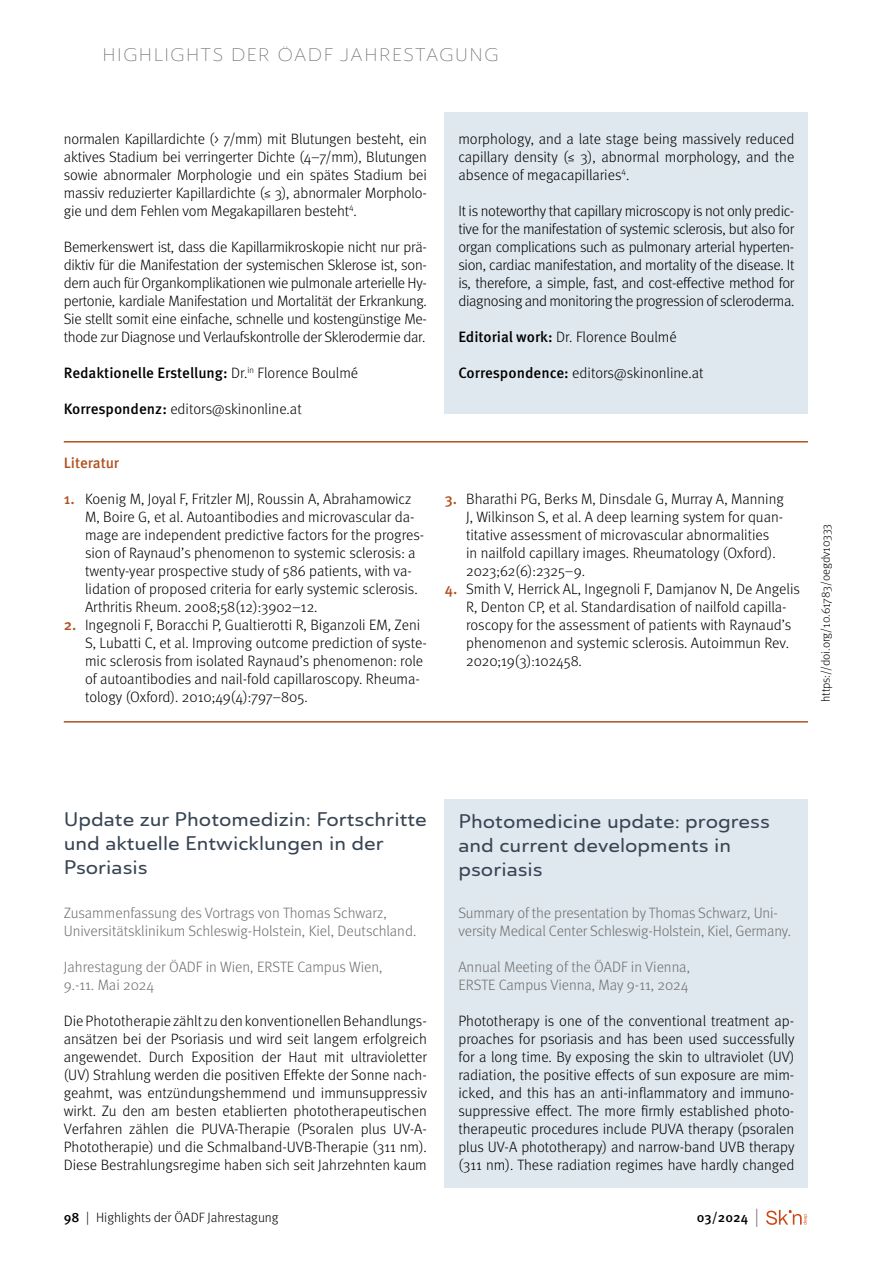
<style>
.page{position:relative;width:893px;height:1263px;background:#fff}
.page>*{position:absolute;margin:0;border:0;box-sizing:border-box;transform-origin:0 0}
.Beitragstitel{font:500 expanded 19.5px/24px "Ainslie Sans";color:#384553}
.Beitragstitel_ENG{font:500 expanded 19.5px/24px "Ainslie Sans";color:#384553}
.t1{font:300 expanded 18px "Ainslie Sans";letter-spacing:.05em;color:#706f6f}
.Text{font:300 15px/18px "Meta Pro";color:#000}
.Text_ENG{font:300 15px/18px "Meta Pro";letter-spacing:-.005em;color:#000;text-align:justify}
.Trailer_ENG{font:300 15px/18px "Meta Pro";letter-spacing:-.01em;color:#706f6f}
.Trailer{font:300 15px/18px "Meta Pro";color:#706f6f}
.Text-2{font:500 15px "Meta Pro";color:#000}
.Literatur_Überschrift{font:500 15px "Meta Pro";letter-spacing:-.005em;color:#af521f}
.t2{font:300 13.5px "Meta Pro";color:#000}
.t3{font:500 13.5px "Meta Pro";color:#000}
.t4{font:300 12px "Meta Pro";color:#000}
.s1{font-weight:300}
.s2{font-weight:500}
.s3{font-weight:500;color:#af521f}
.s4{font-weight:300;font-size:18.9px;color:#706f6f}
</style>
<div class="page">
<svg style="left:766px;top:1210px;width:41px;height:15px"></svg>
<div style="left:445px;top:799px;width:363px;height:389px;background:#dfe8ef"></div>
<div style="left:445px;top:113px;width:363px;height:301px;background:#dfe8ef"></div>
<hr style="left:64px;top:441px;width:744px;height:1px;background:#af521f">
<hr style="left:64px;top:721px;width:744px;height:1px;background:#af521f">
<p class="t1" style="left:102px;top:44px;width:353px">HIGH LIGHTS DER ÖADF JAH RESTAGUNG</p>
<p class="Text" style="left:64px;top:129px;width:365px;text-align:justify">normalen Kapillardichte (&gt; 7/mm) mit Blutungen besteht, ein aktives Stadium bei verringerter Dichte (4–7/mm), Blutungen sowie abnormaler Morphologie und ein spätes Stadium bei massiv reduzierter Kapillardichte (≤ 3), abnormaler Morpholo&shy;gie und dem Fehlen vom Megakapillaren besteht<sup>4</sup>.</p>
<p class="Text" style="left:64px;top:237px;width:365px;text-align:justify">Bemerkenswert ist, dass die Kapillarmikroskopie nicht nur prä&shy;diktiv für die Manifestation der systemischen Sklerose ist, son&shy;dern auch für Organkomplikationen wie pulmonale arterielle Hy&shy;pertonie, kardiale Manifestation und Mortalität der Erkrankung.<br>Sie stellt somit eine einfache, schnelle und kostengünstige Me&shy;thode zur Diagnose und Verlaufskontrolle der Sklerodermie dar.</p>
<p class="Text-2" style="left:64px;top:361px;width:296px">Redaktionelle Erstellung: <span class="s1">Dr.</span><sup>in</sup> <span class="s1">Florence Boulmé</span></p>
<p class="Text" style="left:64px;top:399px;width:239px"><span class="s2">Korrespondenz:</span> editors@skinonline.at</p>
<p class="Literatur_Überschrift" style="left:64px;top:451px;width:57px">Literatur</p>
<p class="Text" style="left:85px;top:489px;width:341px;text-indent:-21px"><span class="s3">1.</span> Koenig M, Joyal F, Fritzler MJ, Roussin A, Abrahamowicz M, Boire G, et al. Autoantibodies and microvascular da&shy;mage are independent predictive factors for the progres&shy;sion of Raynaud’s phenomenon to systemic sclerosis: a twenty-year prospective study of 586 patients, with va&shy;lidation of proposed criteria for early systemic sclerosis.<br>Arthritis Rheum. 2008;58(12):3902–12.</p>
<p class="Text" style="left:85px;top:615px;width:343px;text-indent:-21px"><span class="s3">2.</span> Ingegnoli F, Boracchi P, Gualtierotti R, Biganzoli EM, Zeni S, Lubatti C, et al. Improving outcome prediction of syste&shy;mic sclerosis from isolated Raynaud’s phenomenon: role of autoantibodies and nail-fold capillaroscopy. Rheuma&shy;tology (Oxford). 2010;49(4):797–805.</p>
<p class="Text_ENG" style="left:458px;top:129px;width:338px">morphology, and a late stage being massively reduced capillary density (≤ 3), abnormal morphology, and the absence of megacapillaries<sup>4</sup>.</p>
<p class="Text_ENG" style="left:458px;top:201px;width:338px">It is noteworthy that capillary microscopy is not only predic&shy;tive for the manifestation of systemic sclerosis, but also for organ complications such as pulmonary arterial hyperten&shy;sion, cardiac manifestation, and mortality of the disease. It is, therefore, a simple, fast, and cost-effective method for diagnosing and monitoring the progression of scleroderma.</p>
<p class="Text_ENG" style="left:458px;top:327px;width:220px"><span class="s2">Editorial work:</span> Dr. Florence Boulmé</p>
<p class="Text_ENG" style="left:458px;top:363px;width:247px"><span class="s2">Correspondence:</span> editors@skinonline.at</p>
<p class="Text" style="left:466px;top:489px;width:319px;text-indent:-21px"><span class="s3">3.</span> Bharathi PG, Berks M, Dinsdale G, Murray A, Manning J, Wilkinson S, et al. A deep learning system for quan&shy;titative assessment of microvascular abnormalities in nailfold capillary images. Rheumatology (Oxford).<br>2023;62(6):2325–9.</p>
<p class="Text" style="left:466px;top:579px;width:335px;text-indent:-21px"><span class="s3">4.</span> Smith V, Herrick AL, Ingegnoli F, Damjanov N, De Angelis R, Denton CP, et al. Standardisation of nailfold capilla&shy;roscopy for the assessment of patients with Raynaud’s phenomenon and systemic sclerosis. Autoimmun Rev.<br>2020;19(3):102458.</p>
<p class="t4" style="left:817px;top:702px;width:180px;rotate:-90deg">https://doi.org/10.61783/oegdv10333</p>
<p class="Beitragstitel" style="left:64px;top:808px;width:365px">Update zur Photomedizin: Fortschritte und aktuelle Entwicklungen in der<br>Psoriasis</p>
<p class="Trailer" style="left:64px;top:903px;width:354px">Zusammenfassung des Vortrags von Thomas Schwarz,<br>Universitätsklinikum Schleswig-Holstein, Kiel, Deutschland.</p>
<p class="Trailer" style="left:64px;top:957px;width:320px">Jahrestagung der ÖADF in Wien, ERSTE Campus Wien,<br>9.-11. Mai 2024</p>
<p class="Text" style="left:64px;top:1011px;width:365px;text-align:justify">Die Phototherapie zählt zu den konventionellen Behandlungs&shy;ansätzen bei der Psoriasis und wird seit langem erfolgreich angewendet. Durch Exposition der Haut mit ultravioletter (UV) Strahlung werden die positiven Effekte der Sonne nach&shy;geahmt, was entzündungshemmend und immunsuppressiv wirkt. Zu den am besten etablierten phototherapeutischen Verfahren zählen die PUVA-Therapie (Psoralen plus UV-A-Phototherapie) und die Schmalband-UVB-Therapie (311 nm).<br>Diese Bestrahlungsregime haben sich seit Jahrzehnten kaum</p>
<p class="t2" style="left:64px;top:1208px;width:216px"><span class="s2">98</span> | Highlights der ÖADF Jahrestagung</p>
<p class="Beitragstitel_ENG" style="left:458px;top:809px;width:313px">Photomedicine update: progress and current developments in psoriasis</p>
<p class="Trailer_ENG" style="left:458px;top:903px;width:334px">Summary of the presentation by Thomas Schwarz, Uni&shy;versity Medical Center Schleswig-Holstein, Kiel, Germany.</p>
<p class="Trailer_ENG" style="left:458px;top:957px;width:233px">Annual Meeting of the ÖADF in Vienna,<br>ERSTE Campus Vienna, May 9-11, 2024</p>
<p class="Text_ENG" style="left:458px;top:1011px;width:338px">Phototherapy is one of the conventional treatment ap&shy;proaches for psoriasis and has been used successfully for a long time. By exposing the skin to ultraviolet (UV) radiation, the positive effects of sun exposure are mim&shy;icked, and this has an anti-inflammatory and immuno&shy;suppressive effect. The more firmly established photo&shy;therapeutic procedures include PUVA therapy (psoralen plus UV-A phototherapy) and narrow-band UVB therapy (311 nm). These radiation regimes have hardly changed</p>
<p class="t3" style="left:697px;top:1206px;width:64px">03/2024 <span class="s4">|</span></p>
</div>
